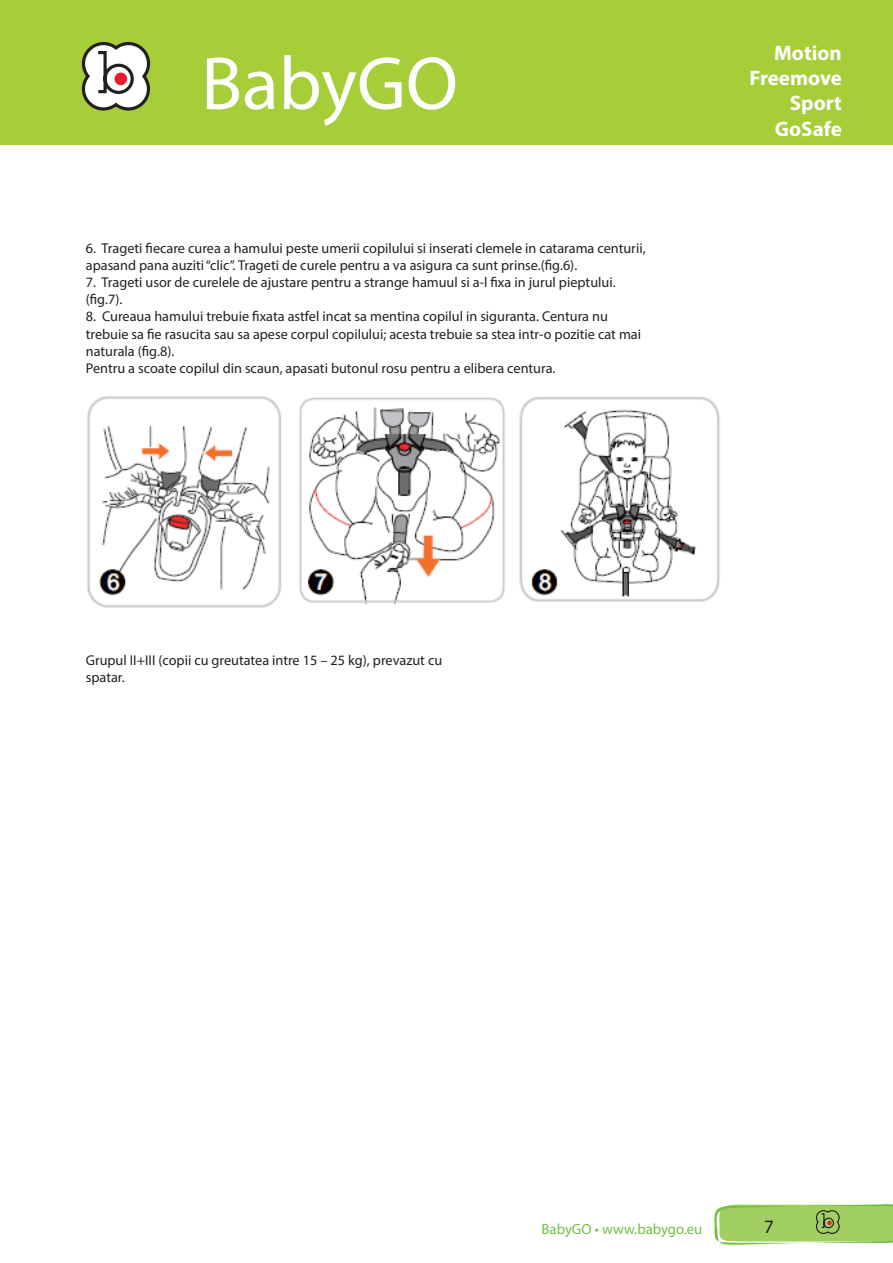
<style>
.page{position:relative;width:893px;height:1263px;background:#fff}
.page>*{position:absolute;margin:0;border:0;box-sizing:border-box;transform-origin:0 0}
.t1{font:75.75px "Myriad Pro";color:#fff}
.t2{font:700 21px "Myriad Pro";color:#fff}
.t3{font:18.9px "Myriad Pro";color:#231f20}
.t4{font:14.7px "Myriad Pro";color:#71bf44}
.t5{font:14.25px/17.1px "Myriad Pro";color:#231f20}
</style>
<div class="page">
<div style="left:0;top:0;width:893px;height:145px;background:#a6ce39"></div>
<svg style="left:714px;top:1204px;width:179px;height:41px"></svg>
<svg style="left:81px;top:42px;width:70px;height:69px"></svg>
<img style="left:87px;top:396px;width:633px;height:212px">
<p class="t1" style="left:201px;top:37px;width:258px">BabyGO</p>
<p class="t5" style="left:86px;top:239px;width:561px">6. Trageti fiecare curea a hamului peste umerii copilului si inserati clemele in catarama centurii, apasand pana auziti “clic”. Trageti de curele pentru a va asigura ca sunt prinse.(fig.6).</p>
<p class="t5" style="left:86px;top:274px;width:531px">7. Trageti usor de curelele de ajustare pentru a strange hamuul si a-l fixa in jurul pieptului. (fig.7).</p>
<p class="t5" style="left:86px;top:308px;width:557px">8. Cureaua hamului trebuie fixata astfel incat sa mentina copilul in siguranta. Centura nu trebuie sa fie rasucita sau sa apese corpul copilului; acesta trebuie sa stea intr-o pozitie cat mai naturala (fig.8).</p>
<p class="t5" style="left:86px;top:359px;width:471px">Pentru a scoate copilul din scaun, apasati butonul rosu pentru a elibera centura.</p>
<p class="t2" style="left:774px;top:39px;width:69px">Motion</p>
<p class="t2" style="left:749px;top:64px;width:94px">Freemove</p>
<p class="t2" style="left:790px;top:90px;width:54px">Sport</p>
<p class="t2" style="left:775px;top:115px;width:69px">GoSafe</p>
<p class="t5" style="left:86px;top:651px;width:358px">Grupul II+III (copii cu greutatea intre 15 – 25 kg), prevazut cu spatar.</p>
<p class="t4" style="left:542px;top:1220px;width:162px">BabyGO • www.babygo.eu</p>
<p class="t3" style="left:764px;top:1215px;width:11px">7</p>
</div>
